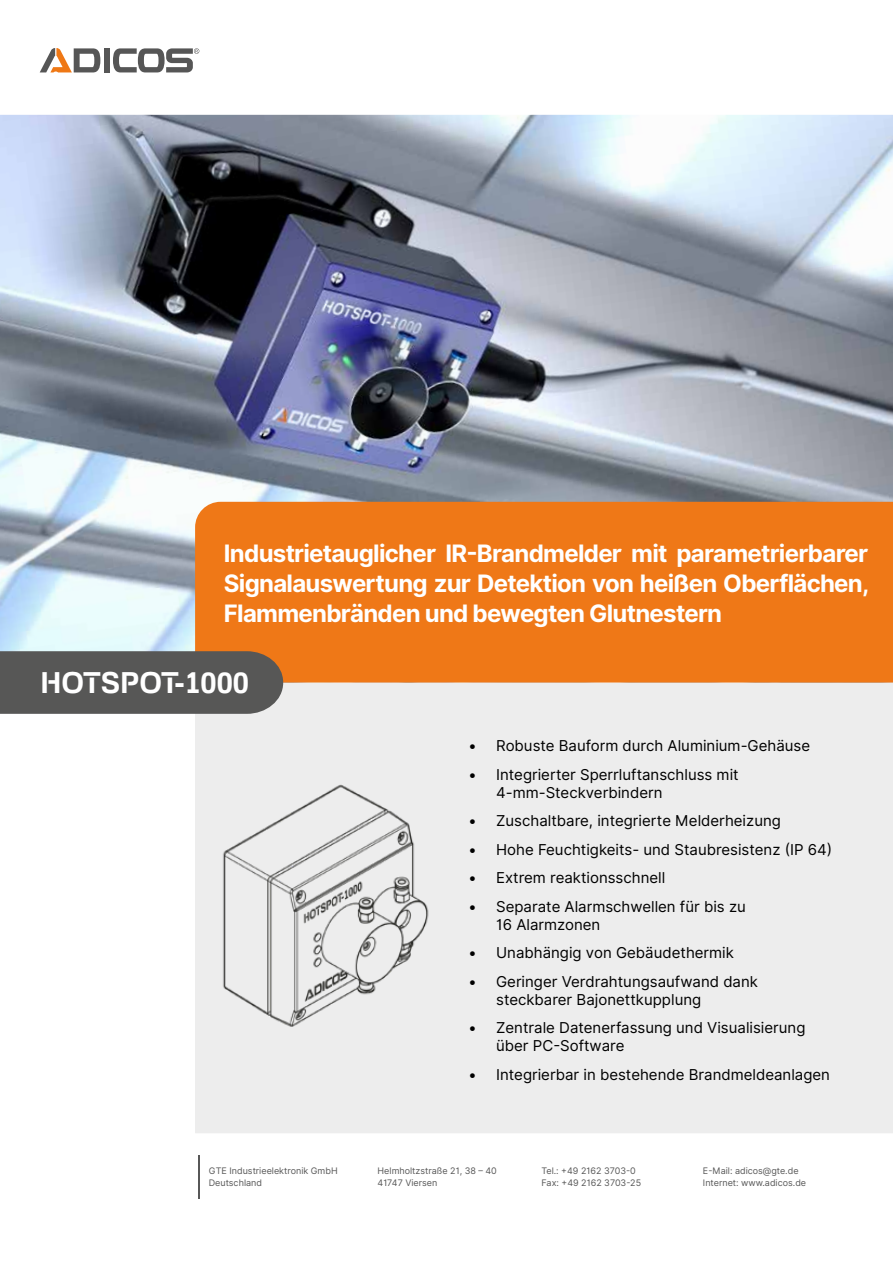
<style>
.page{position:relative;width:893px;height:1263px;background:#fff}
.page>*{position:absolute;margin:0;border:0;box-sizing:border-box;transform-origin:0 0}
.t1{font:700 29.1px "Foobar Pro";color:#fff}
.t2{font:700 24px/30px "Inter";letter-spacing:-.03em;color:#fff;text-align:justify}
.t3{font:15px/18px "Inter";color:#000}
.t4{font:9px "Inter";color:#575757}
</style>
<div class="page">
<img style="left:0;top:115px;width:893px;height:536px">
<div style="left:195px;top:682px;width:698px;height:451px;background:#ededed"></div>
<div style="left:195px;top:502px;width:698px;height:180px;background:#ef7817"></div>
<div style="left:0;top:651px;width:283px;height:63px;background:#575756"></div>
<div style="left:104px;top:48px;width:6px;height:24px;background:#565656"></div>
<svg style="left:40px;top:48px;width:60px;height:24px"></svg>
<svg style="left:113px;top:48px;width:86px;height:24px"></svg>
<img style="left:200px;top:780px;width:251px;height:251px">
<hr style="left:198px;top:1155px;width:1px;height:44px;background:#575757">
<h2 class="t2" style="left:224px;top:539px;width:647px">Industrietauglicher IR-Brandmelder mit parametrierbarer Signalauswertung zur Detektion von heißen Oberflächen, Flammenbränden und bewegten Glutnestern</h2>
<h1 class="t1" style="left:40px;top:665px;width:210px">HOTSPOT-1000</h1>
<p class="t3" style="left:469px;top:737px;width:342px">• Robuste Bauform durch Aluminium-Gehäuse</p>
<p class="t3" style="left:496px;top:765px;width:244px;text-indent:-27px">• Integrierter Sperrluftanschluss mit<br>4-mm-Steckverbindern</p>
<p class="t3" style="left:469px;top:812px;width:313px">• Zuschaltbare, integrierte Melderheizung</p>
<p class="t3" style="left:469px;top:840px;width:365px">• Hohe Feuchtigkeits- und Staubresistenz (IP 64)</p>
<p class="t3" style="left:469px;top:869px;width:198px">• Extrem reaktionsschnell</p>
<p class="t3" style="left:496px;top:897px;width:251px;text-indent:-27px">• Separate Alarmschwellen für bis zu<br>16 Alarmzonen</p>
<p class="t3" style="left:469px;top:944px;width:266px">• Unabhängig von Gebäudethermik</p>
<p class="t3" style="left:496px;top:972px;width:263px;text-indent:-27px">• Geringer Verdrahtungsaufwand dank steckbarer Bajonettkupplung</p>
<p class="t3" style="left:496px;top:1019px;width:311px;text-indent:-27px">• Zentrale Datenerfassung und Visualisierung über PC-Software</p>
<p class="t3" style="left:469px;top:1065px;width:362px">• Integrierbar in bestehende Brandmeldeanlagen</p>
<p class="t4" style="left:209px;top:1164px;width:130px">GTE Industrieelektronik GmbH</p>
<p class="t4" style="left:378px;top:1164px;width:121px">Helmholtzstraße 21, 38 – 40</p>
<p class="t4" style="left:541px;top:1164px;width:96px">Tel.: +49 2162 3703-0</p>
<p class="t4" style="left:703px;top:1164px;width:97px">E-Mail: adicos@gte.de</p>
<p class="t4" style="left:209px;top:1176px;width:55px">Deutschland</p>
<p class="t4" style="left:378px;top:1176px;width:61px">41747 Viersen</p>
<p class="t4" style="left:541px;top:1176px;width:101px">Fax: +49 2162 3703-25</p>
<p class="t4" style="left:703px;top:1176px;width:105px">Internet: www.adicos.de</p>
</div>
